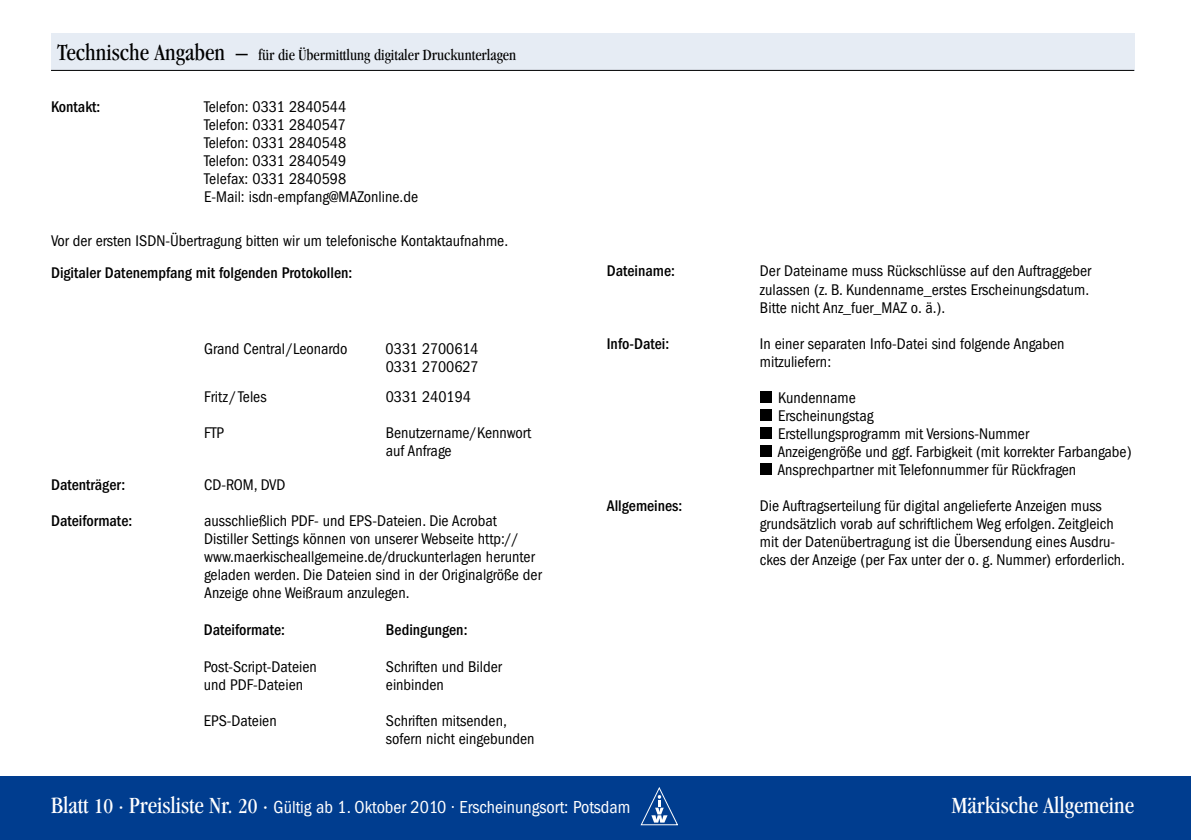
<style>
.page{position:relative;width:1191px;height:840px;background:#fff}
.page>*{position:absolute;margin:0;border:0;box-sizing:border-box;transform-origin:0 0}
.t1{font:condensed 24px "Garamond";color:#fff}
.t2{font:condensed 18px "Franklin Gothic";color:#fff}
.t3{font:condensed 16px/18px "Franklin Gothic";color:#000}
.t4{font:500 condensed 16px "Franklin Gothic";color:#000}
.t5{font:condensed 16px "Garamond";color:#000}
.s1{font-size:24px}
.s2{font-family:"Garamond";font-size:24px}
.s3{font-family:"Garamond";font-size:22px}
</style>
<div class="page">
<div style="left:51px;top:33px;width:1083px;height:37px;background:#e6ecf4"></div>
<hr style="left:51px;top:70px;width:1083px;height:1px;background:#000">
<div style="left:0;top:775px;width:1191px;height:64px;background:#003d8f"></div>
<div style="left:760px;top:391px;width:12px;height:11px;background:#000"></div>
<div style="left:760px;top:409px;width:12px;height:11px;background:#000"></div>
<div style="left:760px;top:427px;width:12px;height:11px;background:#000"></div>
<div style="left:760px;top:445px;width:12px;height:11px;background:#000"></div>
<div style="left:760px;top:463px;width:12px;height:11px;background:#000"></div>
<svg style="left:641px;top:787px;width:37px;height:37px"></svg>
<p class="t5" style="left:57px;top:46px;width:460px"><span class="s1">Technische Angaben –</span> für die Übermittlung digitaler Druckunterlagen</p>
<p class="t4" style="left:51px;top:97px;width:51px">Kontakt:</p>
<p class="t3" style="left:204px;top:97px;width:215px">Telefon: 0331 2840544<br>Telefon: 0331 2840547<br>Telefon: 0331 2840548<br>Telefon: 0331 2840549<br>Telefax: 0331 2840598<br>E-Mail: isdn-empfang@MAZonline.de</p>
<p class="t3" style="left:51px;top:232px;width:459px">Vor der ersten ISDN-Übertragung bitten wir um telefonische Kontaktaufnahme.</p>
<p class="t4" style="left:51px;top:263px;width:303px">Digitaler Datenempfang mit folgenden Protokollen:</p>
<p class="t4" style="left:51px;top:475px;width:76px">Datenträger:</p>
<p class="t4" style="left:51px;top:511px;width:83px">Dateiformate:</p>
<p class="t3" style="left:204px;top:339px;width:145px">Grand Central /Leonardo</p>
<p class="t3" style="left:386px;top:339px;width:94px">0331 2700614<br>0331 2700627</p>
<p class="t3" style="left:204px;top:387px;width:64px">Fritz /Teles</p>
<p class="t3" style="left:386px;top:387px;width:87px">0331 240194</p>
<p class="t3" style="left:204px;top:423px;width:21px">FTP</p>
<p class="t3" style="left:386px;top:423px;width:147px">Benutzername/Kennwort auf Anfrage</p>
<p class="t3" style="left:204px;top:475px;width:83px">CD-ROM, DVD</p>
<p class="t3" style="left:204px;top:511px;width:339px">ausschließlich PDF- und EPS-Dateien. Die Acrobat Distiller Settings können von unserer Webseite http:// www.maerkischeallgemeine.de/druckunterlagen herunter geladen werden. Die Dateien sind in der Originalgröße der Anzeige ohne Weißraum anzulegen.</p>
<p class="t4" style="left:204px;top:620px;width:83px">Dateiformate:</p>
<p class="t3" style="left:204px;top:657px;width:115px">Post-Script-Dateien und PDF-Dateien</p>
<p class="t3" style="left:204px;top:711px;width:75px">EPS-Dateien</p>
<p class="t4" style="left:386px;top:620px;width:83px">Bedingungen:</p>
<p class="t3" style="left:386px;top:657px;width:117px">Schriften und Bilder einbinden</p>
<p class="t3" style="left:386px;top:711px;width:150px">Schriften mitsenden, sofern nicht eingebunden</p>
<p class="t4" style="left:607px;top:262px;width:70px">Dateiname:</p>
<p class="t4" style="left:607px;top:334px;width:64px">Info-Datei:</p>
<p class="t4" style="left:607px;top:496px;width:77px">Allgemeines:</p>
<p class="t3" style="left:760px;top:262px;width:333px">Der Dateiname muss Rückschlüsse auf den Auftraggeber zulassen (z. B. Kundenname_erstes Erscheinungsdatum.<br>Bitte nicht Anz_fuer_MAZ o. ä.).</p>
<p class="t3" style="left:760px;top:334px;width:306px">In einer separaten Info-Datei sind folgende Angaben mitzuliefern:</p>
<p class="t3" style="left:777px;top:388px;width:356px">Kundenname<br>Erscheinungstag<br>Erstellungsprogramm mit Versions-Nummer<br>Anzeigengröße und ggf. Farbigkeit (mit korrekter Farbangabe)<br>Ansprechpartner mit Telefonnummer für Rückfragen</p>
<p class="t3" style="left:760px;top:496px;width:366px">Die Auftragserteilung für digital angelieferte Anzeigen muss grundsätzlich vorab auf schriftlichem Weg erfolgen. Zeitgleich mit der Datenübertragung ist die Übersendung eines Ausdru&shy;ckes der Anzeige (per Fax unter der o. g. Nummer) erforderlich.</p>
<p class="t2" style="left:51px;top:796px;width:581px"><span class="s2">Blatt</span> <span class="s3">10</span> <span class="s2">· Preisliste Nr.</span> <span class="s3">20</span> <span class="s2">·</span> Gültig ab 1. Oktober 2010 · Erscheinungsort: Potsdam</p>
<h1 class="t1" style="left:951px;top:791px;width:184px">Märkische Allgemeine</h1>
</div>
